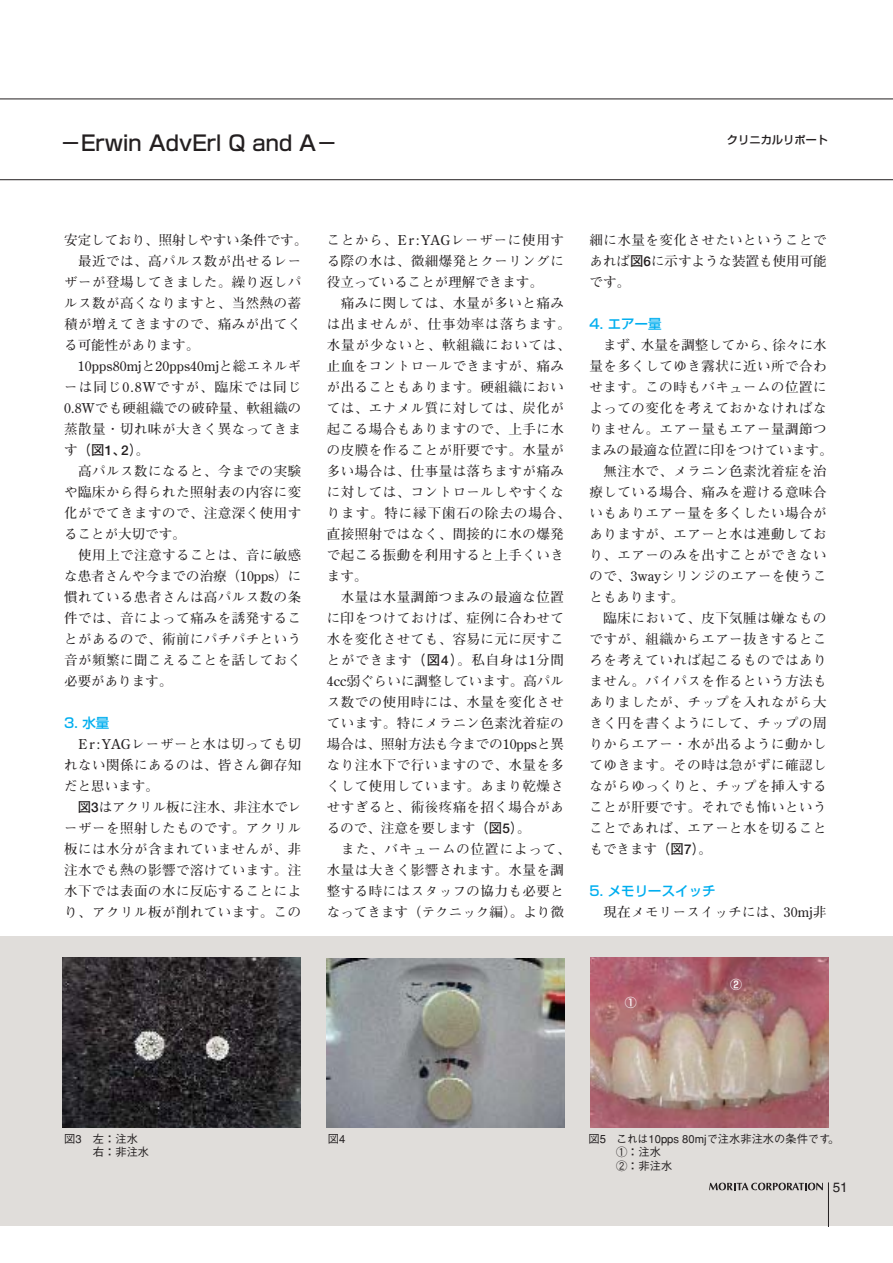
<style>
.page{position:relative;width:893px;height:1263px;background:#fff}
.page>*{position:absolute;margin:0;border:0;box-sizing:border-box;transform-origin:0 0}
.t1{font:21px "Shin Go Medium 90 msp RKSJ H";color:#231f20}
.t2{font:13.5px/21px "Futo Min A101 Bold 90 msp RKSJ H";letter-spacing:.035em;color:#231f20;text-align:justify}
.t3{font:13.5px "Futo Min A101 Bold 90 msp RKSJ H";color:#231f20}
.t4{font:13.5px "Futo Min A101 Bold 90 msp RKSJ H";letter-spacing:.015em;color:#231f20}
.t5{font:13.5px "Shin Go Medium 90 msp RKSJ H";color:#00aeef}
.t6{font:13.5px "Futo Min A101 Bold 90 msp RKSJ H";letter-spacing:.08em;color:#231f20}
.t7{font:13.5px "Futo Go B101 Bold 90 msp RKSJ H";color:#231f20}
.t8{font:13.5px "Helvetica";color:#231f20}
.t9{font:12px "Shin Go Medium 90 msp RKSJ H";color:#fff}
.t10{font:11.25px/13.5px "Gothic BBB Medium 90 msp RKSJ H";color:#231f20}
.t11{font:11.25px "Shin Go Medium 90 msp RKSJ H";color:#231f20}
.s1{font-family:"Futo Min A101 Bold 90 msp RKSJ H"}
.s2{font-family:"Futo Go B101 Bold 90 msp RKSJ H"}
</style>
<div class="page">
<div style="left:0;top:937px;width:893px;height:289px;background:#e0ddda"></div>
<hr style="left:0;top:99px;width:893px;height:1px;background:#231f20">
<hr style="left:0;top:179px;width:893px;height:1px;background:#231f20">
<img style="left:63px;top:958px;width:238px;height:170px">
<img style="left:590px;top:958px;width:238px;height:170px">
<img style="left:326px;top:958px;width:238px;height:170px">
<svg style="left:709px;top:1183px;width:114px;height:7px"></svg>
<hr style="left:828px;top:1182px;width:1px;height:44px;background:#231f20">
<h1 class="t1" style="left:60px;top:136px;width:279px">－Erwin AdvErl Q and A－</h1>
<p class="t11" style="left:727px;top:135px;width:103px">クリニカルリポート</p>
<p class="t3" style="left:64px;top:235px;width:245px">安定しており、照射しやすい条件です。</p>
<p class="t2" style="left:78px;top:253px;width:225px">最近では、高パルス数が出せるレー</p>
<p class="t2" style="left:64px;top:274px;width:239px">ザーが登場してきました。繰り返しパ</p>
<p class="t2" style="left:64px;top:295px;width:239px">ルス数が高くなりますと、当然熱の蓄</p>
<p class="t2" style="left:64px;top:316px;width:239px">積が増えてきますので、痛みが出てく</p>
<p class="t3" style="left:64px;top:340px;width:137px">る可能性があります。</p>
<p class="t4" style="left:78px;top:361px;width:225px">10pps80mjと20pps40mjと総エネルギ</p>
<p class="t6" style="left:64px;top:382px;width:239px">ーは同じ0.8Wですが、臨床では同じ</p>
<p class="t2" style="left:64px;top:400px;width:239px">0.8Wでも硬組織での破砕量、軟組織の</p>
<p class="t2" style="left:64px;top:421px;width:239px">蒸散量・切れ味が大きく異なってきま</p>
<p class="t7" style="left:64px;top:445px;width:86px"><span class="s1">す</span>（図1、2）<span class="s1">。</span></p>
<p class="t2" style="left:64px;top:463px;width:239px;text-indent:14px">高パルス数になると、今までの実験や臨床から得られた照射表の内容に変化がでてきますので、注意深く使用することが大切です。</p>
<p class="t2" style="left:64px;top:547px;width:239px;text-indent:14px">使用上で注意することは、音に敏感な患者さんや今までの治療（10pps）に慣れている患者さんは高パルス数の条件では、音によって痛みを誘発することがあるので、術前にパチパチという音が頻繁に聞こえることを話しておく必要があります。</p>
<p class="t5" style="left:64px;top:718px;width:47px">3. 水量</p>
<p class="t2" style="left:64px;top:736px;width:239px;text-indent:14px">Er:YAGレーザーと水は切っても切れない関係にあるのは、皆さん御存知だと思います。</p>
<p class="t2" style="left:64px;top:799px;width:239px;text-indent:14px"><span class="s2">図3</span>はアクリル板に注水、非注水でレーザーを照射したものです。アクリル板には水分が含まれていませんが、非注水でも熱の影響で溶けています。注水下では表面の水に反応することにより、アクリル板が削れています。この</p>
<p class="t2" style="left:327px;top:232px;width:239px">ことから、Er:YAGレーザーに使用する際の水は、微細爆発とクーリングに役立っていることが理解できます。</p>
<p class="t2" style="left:327px;top:295px;width:245px;text-align:left;text-indent:14px">痛みに関しては、水量が多いと痛みは出ませんが、仕事効率は落ちます。水量が少ないと、軟組織においては、止血をコントロールできますが、痛みが出ることもあります。硬組織においては、エナメル質に対しては、炭化が起こる場合もありますので、上手に水の皮膜を作ることが肝要です。水量が多い場合は、仕事量は落ちますが痛みに対しては、コントロールしやすくなります。特に縁下歯石の除去の場合、直接照射ではなく、間接的に水の爆発で起こる振動を利用すると上手くいきます。</p>
<p class="t2" style="left:327px;top:589px;width:239px;text-indent:14px">水量は水量調節つまみの最適な位置に印をつけておけば、症例に合わせて水を変化させても、容易に元に戻すことができます<span class="s2">（図4）</span>。私自身は1分間4cc弱ぐらいに調整しています。高パルス数での使用時には、水量を変化させています。特にメラニン色素沈着症の場合は、照射方法も今までの10ppsと異なり注水下で行いますので、水量を多くして使用しています。あまり乾燥させすぎると、術後疼痛を招く場合があるので、注意を要します<span class="s2">（図5）</span>。</p>
<p class="t2" style="left:327px;top:841px;width:245px;text-align:left;text-indent:14px">また、バキュームの位置によって、水量は大きく影響されます。水量を調整する時にはスタッフの協力も必要となってきます（テクニック編）。より微</p>
<p class="t2" style="left:589px;top:232px;width:239px">細に水量を変化させたいということであれば<span class="s2">図6</span>に示すような装置も使用可能です。</p>
<p class="t5" style="left:589px;top:319px;width:74px">4. エアー量</p>
<p class="t3" style="left:603px;top:340px;width:225px">まず、水量を調整してから、徐々に水</p>
<p class="t2" style="left:589px;top:358px;width:239px">量を多くしてゆき霧状に近い所で合わ</p>
<p class="t2" style="left:589px;top:379px;width:239px">せます。この時もバキュームの位置に</p>
<p class="t2" style="left:589px;top:400px;width:239px">よっての変化を考えておかなければな</p>
<p class="t2" style="left:589px;top:421px;width:239px">りません。エアー量もエアー量調節つ</p>
<p class="t3" style="left:589px;top:445px;width:244px">まみの最適な位置に印をつけています。</p>
<p class="t2" style="left:603px;top:463px;width:225px">無注水で、メラニン色素沈着症を治</p>
<p class="t2" style="left:589px;top:484px;width:239px">療している場合、痛みを避ける意味合</p>
<p class="t2" style="left:589px;top:505px;width:239px">いもありエアー量を多くしたい場合が</p>
<p class="t2" style="left:589px;top:526px;width:239px">ありますが、エアーと水は連動してお</p>
<p class="t2" style="left:589px;top:547px;width:239px">り、エアーのみを出すことができない</p>
<p class="t2" style="left:589px;top:568px;width:239px">ので、3wayシリンジのエアーを使うこ</p>
<p class="t2" style="left:589px;top:589px;width:96px">ともあります。</p>
<p class="t2" style="left:603px;top:610px;width:225px">臨床において、皮下気腫は嫌なもの</p>
<p class="t2" style="left:589px;top:631px;width:239px">ですが、組織からエアー抜きするとこ</p>
<p class="t2" style="left:589px;top:652px;width:239px">ろを考えていれば起こるものではあり</p>
<p class="t2" style="left:589px;top:673px;width:239px">ません。バイパスを作るという方法も</p>
<p class="t2" style="left:589px;top:694px;width:239px">ありましたが、チップを入れながら大</p>
<p class="t2" style="left:589px;top:715px;width:239px">きく円を書くようにして、チップの周</p>
<p class="t2" style="left:589px;top:736px;width:239px">りからエアー・水が出るように動かし</p>
<p class="t2" style="left:589px;top:757px;width:239px">てゆきます。その時は急がずに確認し</p>
<p class="t2" style="left:589px;top:778px;width:239px">ながらゆっくりと、チップを挿入する</p>
<p class="t2" style="left:589px;top:799px;width:239px">ことが肝要です。それでも怖いという</p>
<p class="t2" style="left:589px;top:820px;width:239px">ことであれば、エアーと水を切ること</p>
<p class="t2" style="left:589px;top:841px;width:124px">もできます<span class="s2">（図7）</span>。</p>
<p class="t5" style="left:589px;top:886px;width:128px">5. メモリースイッチ</p>
<p class="t2" style="left:603px;top:904px;width:225px">現在メモリースイッチには、30mj非</p>
<p class="t9" style="left:625px;top:998px;width:13px">①</p>
<p class="t9" style="left:730px;top:980px;width:13px">②</p>
<p class="t10" style="left:93px;top:1133px;width:58px;text-indent:-29px">図3 左：注水右：非注水</p>
<p class="t10" style="left:616px;top:1133px;width:225px;text-indent:-28px">図5 これは10pps 80mjで注水非注水の条件です。<br>①：注水<br>②：非注水</p>
<p class="t10" style="left:328px;top:1133px;width:19px">図4</p>
<p class="t8" style="left:833px;top:1182px;width:17px">51</p>
</div>
